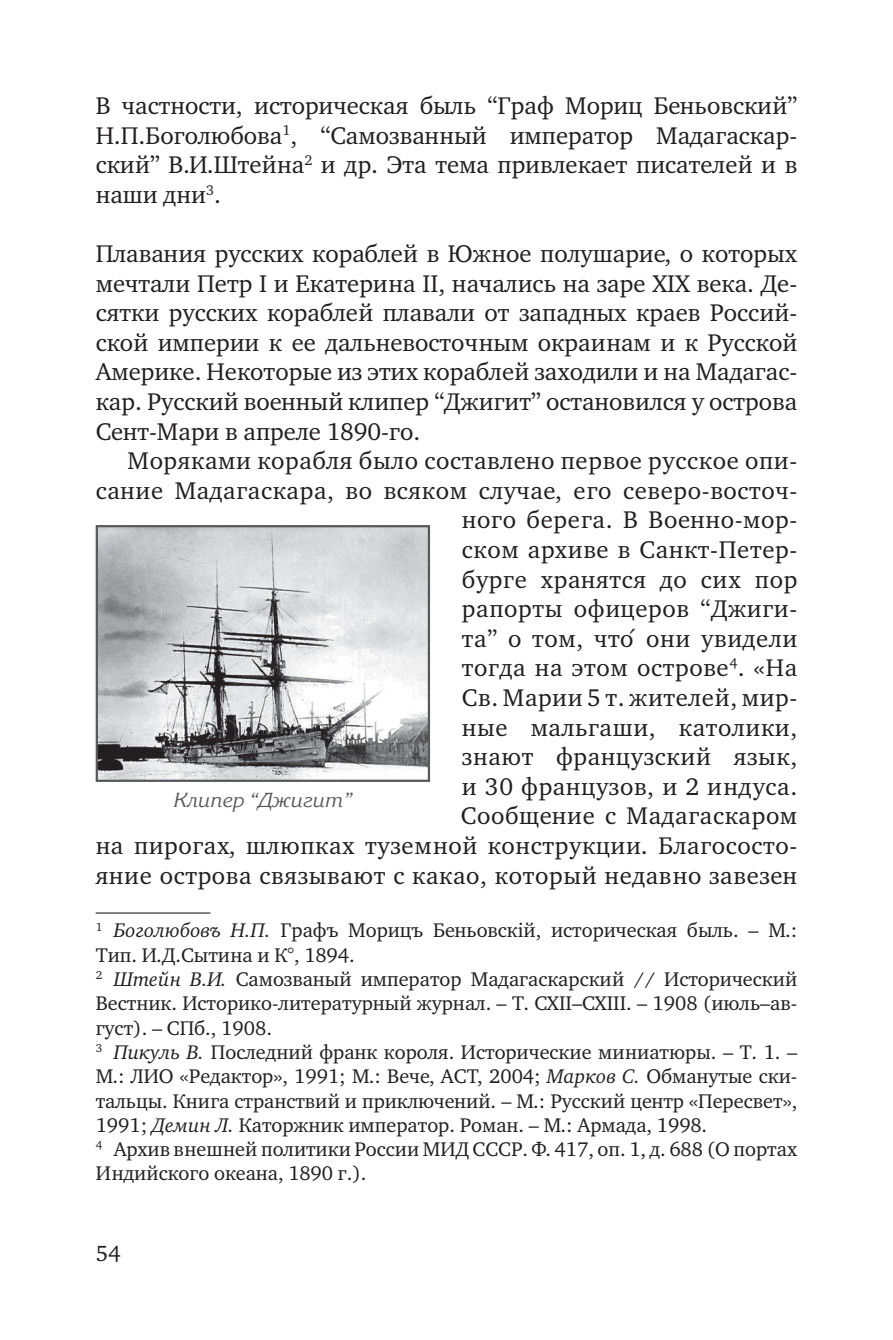
<style>
.page{position:relative;width:893px;height:1340px;background:#fff}
.page>*{position:absolute;margin:0;border:0;box-sizing:border-box;transform-origin:0 0}
.t1{font:24.75px/29.7px "Charter C";letter-spacing:.025em;color:#231f20;text-align:justify}
.t2{font:22.5px "Charter C";color:#231f20}
.t3{font:20.25px/24.3px "Charter C";color:#231f20}
.t4{font:italic 20.25px "Korinna C";color:#57585a}
.s1{font-style:italic}
</style>
<div class="page">
<hr style="left:96px;top:912px;width:114px;height:1px;background:#231f20">
<img style="left:99px;top:528px;width:328px;height:251px">
<div style="left:96px;top:525px;width:334px;height:257px;border:2px solid #57585a"></div>
<p class="t1" style="left:96px;top:93px;width:703px">В частности, историческая быль “Граф Мориц Беньовский” Н.П.Боголюбова<sup>1</sup>, “Самозванный император Мадагаскар&shy;ский” В.И.Штейна<sup>2</sup> и др. Эта тема привлекает писателей и в наши дни<sup>3</sup>.</p>
<p class="t1" style="left:96px;top:241px;width:703px">Плавания русских кораблей в Южное полушарие, о которых мечтали Петр I и Екатерина II, начались на заре XIX века. Де&shy;сятки русских кораблей плавали от западных краев Россий&shy;ской империи к ее дальневосточным окраинам и к Русской Америке. Некоторые из этих кораблей заходили и на Мадагас&shy;кар. Русский военный клипер “Джигит” остановился у острова Сент-Мари в апреле 1890-го.</p>
<p class="t1" style="left:96px;top:448px;width:703px;text-align:right">Моряками корабля было составлено первое русское опи&shy;сание Мадагаскара, во всяком случае, его северо-восточ&shy;ного берега. В Военно-мор-<br>ском архиве в Санкт-Петер-<br>бурге хранятся до сих пор<br>рапорты офицеров “Джиги-<br>та” о том, что<span class="s1">´</span> они увидели<br>тогда на этом острове<sup>4</sup>. «На<br>Св. Марии 5 т. жителей, мир-<br>ные мальгаши, католики,<br>знают французский язык,<br>и 30 французов, и 2 индуса.<br>Сообщение с Мадагаскаром<br>на пирогах, шлюпках туземной конструкции. Благососто&shy;яние острова связывают с какао, который недавно завезен</p>
<p class="t3" style="left:96px;top:920px;width:703px"><sup>1</sup> <span class="s1">Боголюбовъ Н.П.</span> Графъ Морицъ Беньовскiй, историческая быль. – М.:<br>Тип. И.Д.Сытина и К°, 1894.<br><sup>2</sup> <span class="s1">Штейн В.И.</span> Самозваный император Мадагаскарский // Исторический Вестник. Историко-литературный журнал. – Т. CXII–CXIII. – 1908 (июль–ав&shy;густ). – СПб., 1908.<br><sup>3</sup> <span class="s1">Пикуль В.</span> Последний франк короля. Исторические миниатюры. – Т. 1. – М.: ЛИО «Редактор», 1991; М.: Вече, АСТ, 2004; <span class="s1">Марков С.</span> Обманутые ски&shy;тальцы. Книга странствий и приключений. – М.: Русский центр «Пересвет», 1991; <span class="s1">Демин Л.</span> Каторжник император. Роман. – М.: Армада, 1998.<br><sup>4</sup> Архив внешней политики России МИД СССР. Ф. 417, оп. 1, д. 688 (О портах Индийского океана, 1890 г.).</p>
<p class="t4" style="left:173px;top:792px;width:180px">Клипер “Джигит”</p>
<p class="t2" style="left:96px;top:1243px;width:27px">54</p>
</div>
